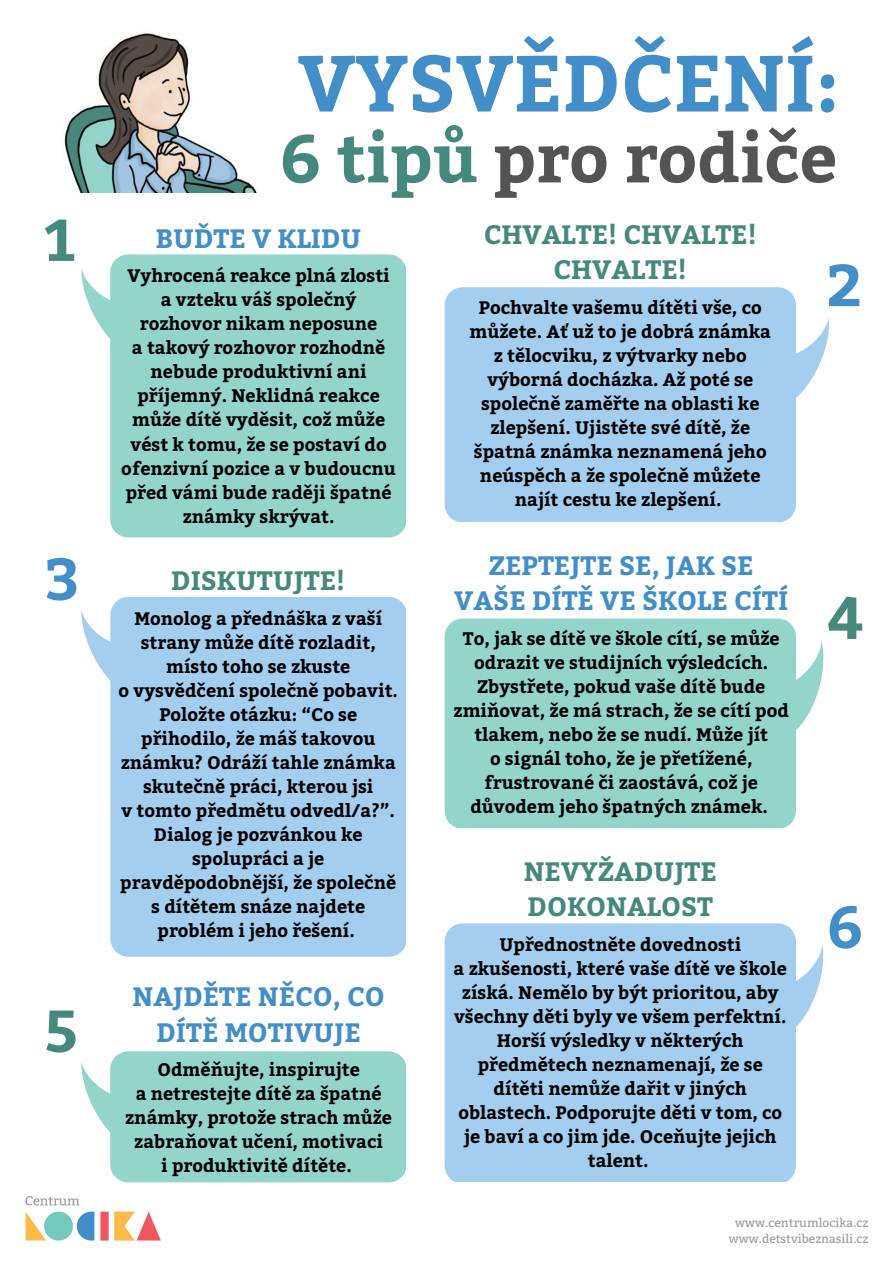
<style>
.page{position:relative;width:894px;height:1264px;background:#fff}
.page>*{position:absolute;margin:0;border:0;box-sizing:border-box;transform-origin:0 0}
.t1{font:700 79.2px "Bitter";color:#428ec9}
.t2{font:700 66.9px "Bitter";color:#545454}
.t3{font:700 58.65px "Bitter";color:#428ec9}
.t4{font:700 58.5px "Bitter";color:#45897e}
.t5{font:700 26.4px/35.2px "Bitter";color:#428ec9;text-align:center}
.t6{font:700 26.4px/35.2px "Bitter";color:#45897e}
.t7{font:700 18px/24px "Bitter";color:#000;text-align:center}
.t8{font:12px/16px "Bitter";color:#9b9b9b;text-align:center}
.s1{color:#45897e}
</style>
<div class="page">
<svg style="left:81px;top:269px;width:29px;height:70px"></svg>
<div style="left:110px;top:254px;width:296px;height:283px;background:#93d5cb"></div>
<div style="left:110px;top:597px;width:296px;height:359px;background:#a3ceef"></div>
<img style="left:64px;top:33px;width:193px;height:159px">
<div style="left:444px;top:923px;width:351px;height:258px;background:#a3ceef"></div>
<div style="left:444px;top:618px;width:351px;height:210px;background:#93d5cb"></div>
<div style="left:444px;top:287px;width:351px;height:234px;background:#a3ceef"></div>
<svg style="left:704px;top:925px;width:120px;height:140px"></svg>
<svg style="left:81px;top:1051px;width:325px;height:131px;background:#9cd8cf"></svg>
<svg style="left:711px;top:628px;width:113px;height:134px"></svg>
<svg style="left:81px;top:597px;width:130px;height:130px"></svg>
<svg style="left:704px;top:291px;width:126px;height:145px"></svg>
<img style="left:25px;top:1196px;width:136px;height:45px">
<h3 class="t4" style="left:44px;top:204px;width:33px">1</h3>
<h3 class="t3" style="left:45px;top:543px;width:36px">3</h3>
<h3 class="t4" style="left:45px;top:995px;width:34px">5</h3>
<h1 class="t1" style="left:298px;top:35px;width:543px">VYSVĚDČENÍ:</h1>
<h2 class="t2" style="left:279px;top:117px;width:559px"><span class="s1">6 tipů</span> pro rodiče</h2>
<h3 class="t5" style="left:156px;top:220px;width:207px">BUĎTE V KLIDU</h3>
<p class="t7" style="left:121px;top:263px;width:276px">Vyhrocená reakce plná zlosti a vzteku váš společný rozhovor nikam neposune<br>a takový rozhovor rozhodně nebude produktivní ani příjemný. Neklidná reakce může dítě vyděsit, což může vést k tomu, že se postaví do ofenzivní pozice a v budoucnu před vámi bude raději špatné známky skrývat.</p>
<h3 class="t6" style="left:171px;top:563px;width:175px">DISKUTUJTE!</h3>
<p class="t7" style="left:119px;top:606px;width:281px">Monolog a přednáška z vaší strany může dítě rozladit, místo toho se zkuste<br>o vysvědčení společně pobavit.<br>Položte otázku: “Co se přihodilo, že máš takovou známku? Odráží tahle známka skutečně práci, kterou jsi<br>v tomto předmětu odvedl/a?”.<br>Dialog je pozvánkou ke spolupráci a je pravděpodobnější, že společně s dítětem snáze najdete problém i jeho řešení.</p>
<h3 class="t5" style="left:132px;top:978px;width:254px">NAJDĚTE NĚCO, CO<br>DÍTĚ MOTIVUJE</h3>
<p class="t7" style="left:125px;top:1057px;width:268px">Odměňujte, inspirujte<br>a netrestejte dítě za špatné známky, protože strach může zabraňovat učení, motivaci<br>i produktivitě dítěte.</p>
<h3 class="t6" style="left:483px;top:217px;width:274px;text-align:center">CHVALTE! CHVALTE!<br>CHVALTE!</h3>
<p class="t7" style="left:469px;top:295px;width:303px">Pochvalte vašemu dítěti vše, co můžete. Ať už to je dobrá známka z tělocviku, z výtvarky nebo výborná docházka. Až poté se společně zaměřte na oblasti ke zlepšení. Ujistěte své dítě, že špatná známka neznamená jeho neúspěch a že společně můžete najít cestu ke zlepšení.</p>
<h3 class="t5" style="left:454px;top:547px;width:335px">ZEPTEJTE SE, JAK SE<br>VAŠE DÍTĚ VE ŠKOLE CÍTÍ</h3>
<p class="t7" style="left:453px;top:626px;width:337px">To, jak se dítě ve škole cítí, se může odrazit ve studijních výsledcích.<br>Zbystřete, pokud vaše dítě bude zmiňovat, že má strach, že se cítí pod tlakem, nebo že se nudí. Může jít<br>o signál toho, že je přetížené, frustrované či zaostává, což je důvodem jeho špatných známek.</p>
<h3 class="t6" style="left:523px;top:853px;width:195px">NEVYŽADUJTE<br>DOKONALOST</h3>
<p class="t7" style="left:453px;top:931px;width:335px">Upřednostněte dovednosti<br>a zkušenosti, které vaše dítě ve škole získá. Nemělo by být prioritou, aby všechny děti byly ve všem perfektní.<br>Horší výsledky v některých předmětech neznamenají, že se dítěti nemůže dařit v jiných oblastech. Podporujte děti v tom, co je baví a co jim jde. Oceňujte jejich talent.</p>
<h3 class="t3" style="left:826px;top:249px;width:37px">2</h3>
<h3 class="t4" style="left:827px;top:582px;width:38px">4</h3>
<h3 class="t3" style="left:826px;top:891px;width:38px">6</h3>
<p class="t8" style="left:728px;top:1214px;width:141px">www.centrumlocika.cz www.detstvibeznasili.cz</p>
</div>
